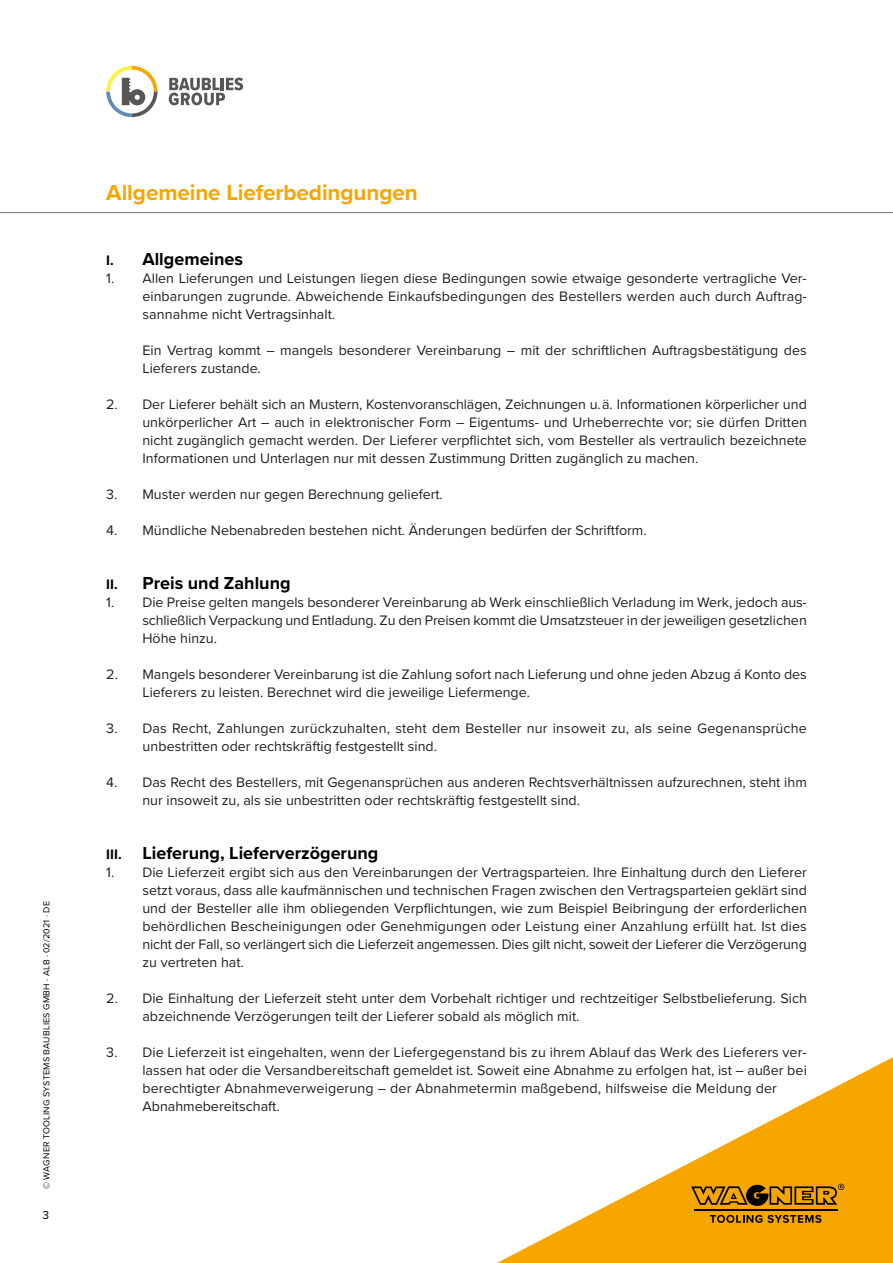
<style>
.page{position:relative;width:893px;height:1263px;background:#fff}
.page>*{position:absolute;margin:0;border:0;box-sizing:border-box;transform-origin:0 0}
.t1{font:700 22.5px "Proxima Nova";letter-spacing:-.005em;color:#f7a600}
.t2{font:700 18px "Proxima Nova";color:#000}
.t3{font:14.25px/18px "Proxima Nova";color:#20201f}
.t4{font:12px "Proxima Nova";color:#000}
.t5{font:9px "Proxima Nova";letter-spacing:.03em;color:#000}
.s1{font-size:14.25px}
</style>
<div class="page">
<svg style="left:497px;top:1057px;width:396px;height:206px"></svg>
<svg style="left:106px;top:66px;width:52px;height:51px"></svg>
<svg style="left:169px;top:78px;width:74px;height:27px"></svg>
<hr style="left:0;top:212px;width:893px;height:1px;background:#706f6f">
<hr style="left:694px;top:1209px;width:143px;height:2px;background:#000">
<svg style="left:691px;top:1184px;width:153px;height:23px;background:#a66f00"></svg>
<svg style="left:710px;top:1215px;width:111px;height:8px"></svg>
<p class="t5" style="left:40px;top:1189px;width:289px;rotate:-90deg">© WAGNER TOOLING SYSTEMS BAUBLIES GMBH ⋅ ALB ⋅ 02/2021 ⋅ DE</p>
<p class="t4" style="left:43px;top:1206px;width:8px">3</p>
<h1 class="t1" style="left:106px;top:176px;width:313px">Allgemeine Lieferbedingungen</h1>
<p class="t2" style="left:106px;top:246px;width:138px"><span class="s1">I.</span> Allgemeines</p>
<p class="t3" style="left:142px;top:269px;width:666px;text-align:justify;text-indent:-36px">1. Allen Lieferungen und Leistungen liegen diese Bedingungen sowie etwaige gesonderte vertragliche Ver&shy;einbarungen zugrunde. Abweichende Einkaufsbedingungen des Bestellers werden auch durch Auftrag&shy;sannahme nicht Vertragsinhalt.</p>
<p class="t3" style="left:142px;top:341px;width:666px">Ein Vertrag kommt – mangels besonderer Vereinbarung – mit der schriftlichen Auftragsbestätigung des<br>Lieferers zustande.</p>
<p class="t3" style="left:142px;top:395px;width:666px;text-align:justify;text-indent:-36px">2. Der Lieferer behält sich an Mustern, Kostenvoranschlägen, Zeichnungen u. ä. Informationen körperlicher und unkörperlicher Art – auch in elektronischer Form – Eigentums- und Urheberrechte vor; sie dürfen Dritten nicht zugänglich gemacht werden. Der Lieferer verpflichtet sich, vom Besteller als vertraulich bezeichnete Informationen und Unterlagen nur mit dessen Zustimmung Dritten zugänglich zu machen.</p>
<p class="t3" style="left:106px;top:485px;width:338px">3. Muster werden nur gegen Berechnung geliefert.</p>
<p class="t3" style="left:106px;top:521px;width:542px">4. Mündliche Nebenabreden bestehen nicht. Änderungen bedürfen der Schriftform.</p>
<p class="t2" style="left:106px;top:570px;width:186px"><span class="s1">II.</span> Preis und Zahlung</p>
<p class="t3" style="left:142px;top:593px;width:666px;text-align:justify;text-indent:-36px">1. Die Preise gelten mangels besonderer Vereinbarung ab Werk einschließlich Verladung im Werk, jedoch aus&shy;schließlich Verpackung und Entladung. Zu den Preisen kommt die Umsatzsteuer in der jeweiligen gesetzlichen Höhe hinzu.</p>
<p class="t3" style="left:142px;top:665px;width:666px;text-indent:-36px">2. Mangels besonderer Vereinbarung ist die Zahlung sofort nach Lieferung und ohne jeden Abzug á Konto des<br>Lieferers zu leisten. Berechnet wird die jeweilige Liefermenge.</p>
<p class="t3" style="left:142px;top:719px;width:666px;text-indent:-36px">3. Das Recht, Zahlungen zurückzuhalten, steht dem Besteller nur insoweit zu, als seine Gegenansprüche unbestritten oder rechtskräftig festgestellt sind.</p>
<p class="t3" style="left:142px;top:773px;width:666px;text-indent:-36px">4. Das Recht des Bestellers, mit Gegenansprüchen aus anderen Rechtsverhältnissen aufzurechnen, steht ihm nur insoweit zu, als sie unbestritten oder rechtskräftig festgestellt sind.</p>
<p class="t2" style="left:106px;top:840px;width:274px"><span class="s1">III.</span> Lieferung, Lieferverzögerung</p>
<p class="t3" style="left:142px;top:863px;width:666px;text-align:justify;text-indent:-36px">1. Die Lieferzeit ergibt sich aus den Vereinbarungen der Vertragsparteien. Ihre Einhaltung durch den Lieferer setzt voraus, dass alle kaufmännischen und technischen Fragen zwischen den Vertragsparteien geklärt sind und der Besteller alle ihm obliegenden Verpflichtungen, wie zum Beispiel Beibringung der erforderlichen behördlichen Bescheinigungen oder Genehmigungen oder Leistung einer Anzahlung erfüllt hat. Ist dies nicht der Fall, so verlängert sich die Lieferzeit angemessen. Dies gilt nicht, soweit der Lieferer die Verzögerung zu vertreten hat.</p>
<p class="t3" style="left:142px;top:989px;width:666px;text-indent:-36px">2. Die Einhaltung der Lieferzeit steht unter dem Vorbehalt richtiger und rechtzeitiger Selbstbelieferung. Sich abzeichnende Verzögerungen teilt der Lieferer sobald als möglich mit.</p>
<p class="t3" style="left:142px;top:1043px;width:666px;text-indent:-36px">3. Die Lieferzeit ist eingehalten, wenn der Liefergegenstand bis zu ihrem Ablauf das Werk des Lieferers ver&shy;lassen hat oder die Versandbereitschaft gemeldet ist. Soweit eine Abnahme zu erfolgen hat, ist – außer bei berechtigter Abnahmeverweigerung – der Abnahmetermin maßgebend, hilfsweise die Meldung der Abnahmebereitschaft.</p>
</div>
